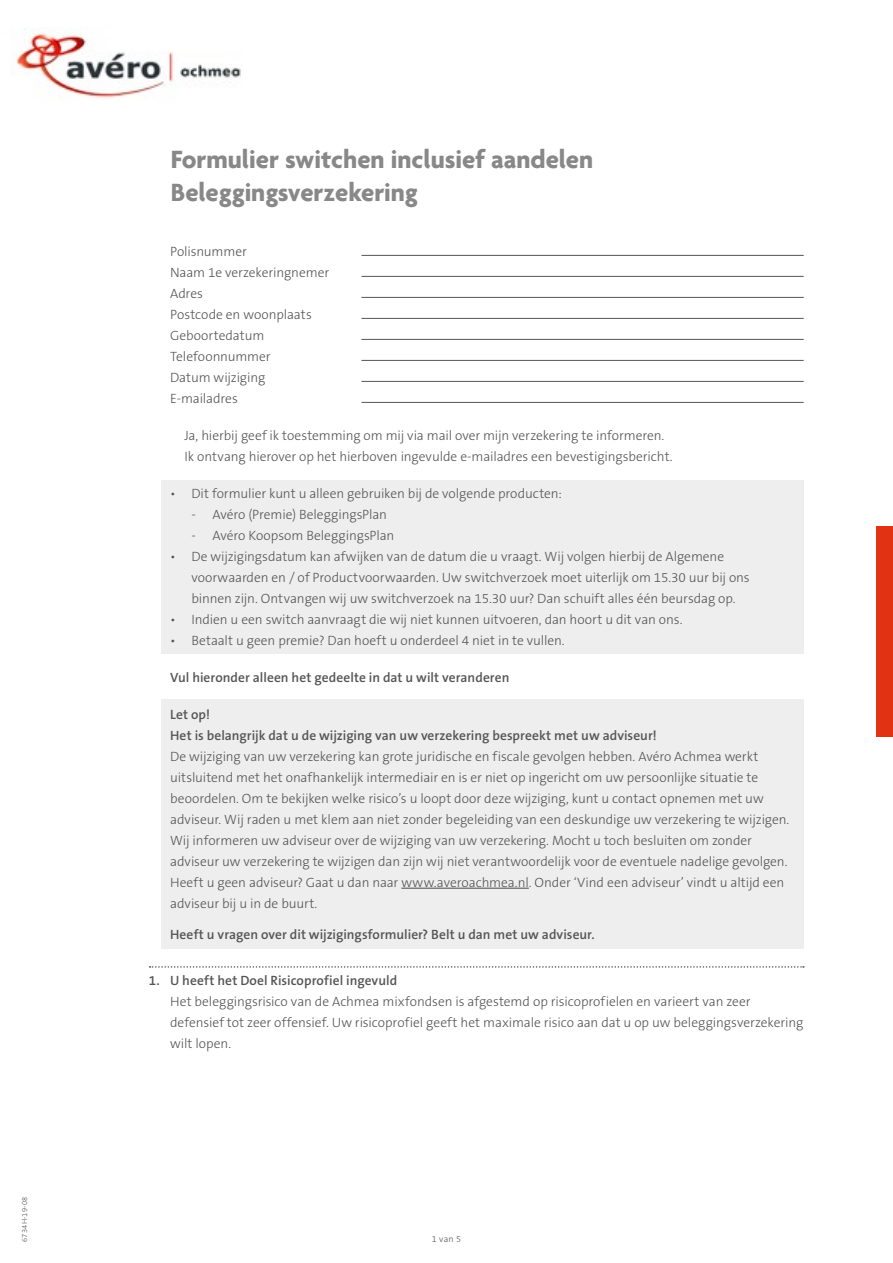
<style>
.page{position:relative;width:893px;height:1263px;background:#fff}
.page>*{position:absolute;margin:0;border:0;box-sizing:border-box;transform-origin:0 0}
.t1{font:700 27px/33px "Agenda";color:#888}
.t2{font:300 13.5px/21px "The Sans B3";letter-spacing:-.005em;color:#555}
.t3{font:600 13.5px/21px "The Sans B6";letter-spacing:.005em;color:#555}
.t4{font:300 9px "The Sans B3";color:#555}
.t5{font:300 7.5px "The Sans B3";letter-spacing:.03em;color:#555}
</style>
<div class="page">
<div style="left:876px;top:526px;width:17px;height:211px;background:#e13214"></div>
<div style="left:162px;top:480px;width:642px;height:27px;background:#eee"></div>
<div style="left:162px;top:501px;width:642px;height:27px;background:#eee"></div>
<div style="left:162px;top:522px;width:642px;height:27px;background:#eee"></div>
<div style="left:162px;top:543px;width:642px;height:69px;background:#eee"></div>
<div style="left:162px;top:606px;width:642px;height:27px;background:#eee"></div>
<div style="left:162px;top:627px;width:642px;height:27px;background:#eee"></div>
<div style="left:162px;top:699px;width:642px;height:29px;background:#eee"></div>
<div style="left:162px;top:720px;width:642px;height:29px;background:#eee"></div>
<div style="left:162px;top:743px;width:642px;height:27px;background:#eee"></div>
<div style="left:162px;top:764px;width:642px;height:27px;background:#eee"></div>
<div style="left:162px;top:785px;width:642px;height:90px;background:#eee"></div>
<div style="left:162px;top:869px;width:642px;height:48px;background:#eee"></div>
<hr style="left:401px;top:888px;width:128px;height:1px;background:#484848">
<div style="left:162px;top:899px;width:642px;height:28px;background:#eee"></div>
<div style="left:162px;top:920px;width:642px;height:28px;background:#eee"></div>
<svg style="left:150px;top:966px;width:654px;height:2px"></svg>
<hr style="left:361px;top:255px;width:443px;height:1px;background:#555">
<hr style="left:361px;top:276px;width:443px;height:1px;background:#555">
<hr style="left:361px;top:297px;width:443px;height:1px;background:#555">
<hr style="left:361px;top:318px;width:443px;height:1px;background:#555">
<hr style="left:361px;top:339px;width:443px;height:1px;background:#555">
<hr style="left:361px;top:360px;width:443px;height:1px;background:#555">
<hr style="left:361px;top:381px;width:443px;height:1px;background:#555">
<hr style="left:361px;top:402px;width:443px;height:1px;background:#555">
<img style="left:15px;top:29px;width:226px;height:69px">
<p class="t5" style="left:21px;top:1242px;width:47px;rotate:-90deg">6734H-19-08</p>
<h1 class="t1" style="left:171px;top:145px;width:424px">Formulier switchen inclusief aandelen<br>Beleggingsverzekering</h1>
<p class="t2" style="left:170px;top:241px;width:161px">Polisnummer<br>Naam 1e verzekeringnemer<br>Adres<br>Postcode en woonplaats<br>Geboortedatum<br>Telefoonnummer<br>Datum wijziging<br>E-mailadres</p>
<p class="t2" style="left:184px;top:425px;width:490px">Ja, hierbij geef ik toestemming om mij via mail over mijn verzekering te informeren.<br>Ik ontvang hierover op het hierboven ingevulde e-mailadres een bevestigingsbericht.</p>
<p class="t2" style="left:170px;top:483px;width:393px">• Dit formulier kunt u alleen gebruiken bij de volgende producten:</p>
<p class="t2" style="left:191px;top:504px;width:197px">- Avéro (Premie) BeleggingsPlan</p>
<p class="t2" style="left:191px;top:525px;width:205px">- Avéro Koopsom BeleggingsPlan</p>
<p class="t2" style="left:191px;top:546px;width:560px;text-indent:-21px">• De wijzigingsdatum kan afwijken van de datum die u vraagt. Wij volgen hierbij de Algemene voorwaarden en / of Productvoorwaarden. Uw switchverzoek moet uiterlijk om 15.30 uur bij ons binnen zijn. Ontvangen wij uw switchverzoek na 15.30 uur? Dan schuift alles één beursdag op.</p>
<p class="t2" style="left:170px;top:609px;width:514px">• Indien u een switch aanvraagt die wij niet kunnen uitvoeren, dan hoort u dit van ons.</p>
<p class="t2" style="left:170px;top:630px;width:396px">• Betaalt u geen premie? Dan hoeft u onderdeel 4 niet in te vullen.</p>
<p class="t3" style="left:170px;top:667px;width:341px">Vul hieronder alleen het gedeelte in dat u wilt veranderen</p>
<p class="t3" style="left:170px;top:704px;width:488px">Let op!<br>Het is belangrijk dat u de wijziging van uw verzekering bespreekt met uw adviseur!</p>
<p class="t2" style="left:170px;top:746px;width:621px">De wijziging van uw verzekering kan grote juridische en fiscale gevolgen hebben. Avéro Achmea werkt uitsluitend met het onafhankelijk intermediair en is er niet op ingericht om uw persoonlijke situatie te beoordelen. Om te bekijken welke risico’s u loopt door deze wijziging, kunt u contact opnemen met uw adviseur. Wij raden u met klem aan niet zonder begeleiding van een deskundige uw verzekering te wijzigen.<br>Wij informeren uw adviseur over de wijziging van uw verzekering. Mocht u toch besluiten om zonder adviseur uw verzekering te wijzigen dan zijn wij niet verantwoordelijk voor de eventuele nadelige gevolgen.<br>Heeft u geen adviseur? Gaat u dan naar www.averoachmea.nl. Onder ‘Vind een adviseur’ vindt u altijd een adviseur bij u in de buurt.</p>
<p class="t3" style="left:170px;top:925px;width:426px">Heeft u vragen over dit wijzigingsformulier? Belt u dan met uw adviseur.</p>
<p class="t3" style="left:149px;top:970px;width:250px">1. U heeft het Doel Risicoprofiel ingevuld</p>
<p class="t2" style="left:170px;top:991px;width:635px">Het beleggingsrisico van de Achmea mixfondsen is afgestemd op risicoprofielen en varieert van zeer defensief tot zeer offensief. Uw risicoprofiel geeft het maximale risico aan dat u op uw beleggingsverzekering wilt lopen.</p>
<p class="t4" style="left:432px;top:1234px;width:31px">1 van 5</p>
</div>
